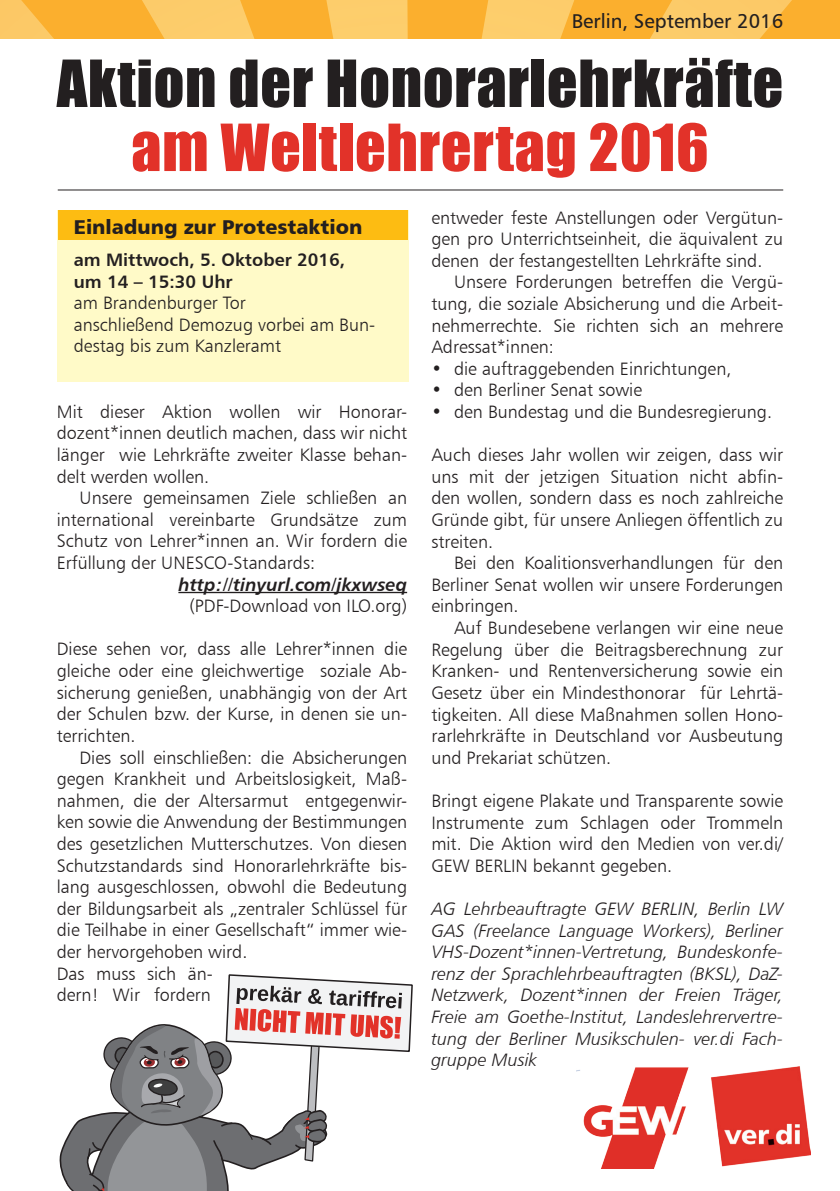
<style>
.page{position:relative;width:840px;height:1191px;background:#fff}
.page>*{position:absolute;margin:0;border:0;box-sizing:border-box;transform-origin:0 0}
.t1{font:60px "Impact";letter-spacing:.01em;color:#231f20}
.t2{font:60px "Impact";letter-spacing:.01em;color:#e23229}
.t3{font:20px "Humanist 777 BT Black B";color:#231f20}
.t4{font:20px "Humanist 777 BT Roman B";color:#231f20}
.t5{font:18px/21.6px "Humanist 777 BT Light B";color:#231f20;text-align:justify}
.t6{font:18px/21.6px "Humanist 777 BT Light Italic B";color:#231f20;text-align:justify}
.t7{font:18px/21.6px "Humanist 777 BT Bold B";color:#231f20}
.t8{font:18px "Humanist 777 BT Bold Italic B";color:#231f20}
</style>
<div class="page">
<hr style="left:178px;top:592px;width:229px;height:1px;background:#231f20">
<img style="left:576px;top:1066px;width:233px;height:102px">
<div style="left:57px;top:210px;width:351px;height:171px;background:#fffac8"></div>
<div style="left:58px;top:211px;width:349px;height:29px;background:#fdbc12"></div>
<svg style="left:60px;top:974px;width:352px;height:217px"></svg>
<svg style="left:0;top:0;width:839px;height:38px;background:#fbbc4b"></svg>
<hr style="left:58px;top:189px;width:724px;height:1px;background:#231f20">
<p class="t4" style="left:571px;top:9px;width:213px">Berlin, September 2016</p>
<h1 class="t1" style="left:57px;top:37px;width:727px">Aktion der Honorarlehrkräfte</h1>
<h1 class="t2" style="left:131px;top:101px;width:578px">am Weltlehrertag 2016</h1>
<p class="t3" style="left:74px;top:214px;width:290px">Einladung zur Protestaktion</p>
<p class="t7" style="left:74px;top:248px;width:273px">am Mittwoch, 5. Oktober 2016, um 14 – 15:30 Uhr</p>
<p class="t5" style="left:74px;top:292px;width:303px;text-align:left">am Brandenburger Tor<br>anschließend Demozug vorbei am Bun&shy;destag bis zum Kanzleramt</p>
<p class="t5" style="left:57px;top:400px;width:352px">Mit dieser Aktion wollen wir Honorar&shy;dozent*innen deutlich machen, dass wir nicht länger wie Lehrkräfte zweiter Klasse behan&shy;delt werden wollen.</p>
<p class="t5" style="left:57px;top:487px;width:352px;text-indent:23px">Unsere gemeinsamen Ziele schließen an international vereinbarte Grundsätze zum Schutz von Lehrer*innen an. Wir fordern die Erfüllung der UNESCO-Standards:</p>
<p class="t8" style="left:178px;top:573px;width:230px">http://tinyurl.com/jkxwseq</p>
<p class="t5" style="left:189px;top:595px;width:219px">(PDF-Download von ILO.org)</p>
<p class="t5" style="left:57px;top:638px;width:352px">Diese sehen vor, dass alle Lehrer*innen die gleiche oder eine gleichwertige soziale Ab&shy;sicherung genießen, unabhängig von der Art der Schulen bzw. der Kurse, in denen sie un&shy;terrichten.</p>
<p class="t5" style="left:57px;top:746px;width:352px;text-align:left;text-indent:23px">Dies soll einschließen: die Absicherungen gegen Krankheit und Arbeitslosigkeit, Maß&shy;nahmen, die der Altersarmut entgegenwir&shy;ken sowie die Anwendung der Bestimmungen des gesetzlichen Mutterschutzes. Von diesen Schutzstandards sind Honorarlehrkräfte bis&shy;lang ausgeschlossen, obwohl die Bedeutung der Bildungsarbeit als „zentraler Schlüssel für die Teilhabe in einer Gesellschaft“ immer wie&shy;der hervorgehoben wird.<br>Das muss sich än-<br>dern! Wir fordern</p>
<p class="t5" style="left:431px;top:206px;width:353px">entweder feste Anstellungen oder Vergütun&shy;gen pro Unterrichtseinheit, die äquivalent zu denen der festangestellten Lehrkräfte sind.</p>
<p class="t5" style="left:431px;top:271px;width:353px;text-indent:23px">Unsere Forderungen betreffen die Vergü&shy;tung, die soziale Absicherung und die Arbeit&shy;nehmerrechte. Sie richten sich an mehrere Adressat*innen:</p>
<p class="t5" style="left:431px;top:357px;width:301px">• die auftraggebenden Einrichtungen,</p>
<p class="t5" style="left:431px;top:379px;width:212px">• den Berliner Senat sowie</p>
<p class="t5" style="left:431px;top:401px;width:342px">• den Bundestag und die Bundesregierung.</p>
<p class="t5" style="left:431px;top:444px;width:353px">Auch dieses Jahr wollen wir zeigen, dass wir uns mit der jetzigen Situation nicht abfin&shy;den wollen, sondern dass es noch zahlreiche Gründe gibt, für unsere Anliegen öffentlich zu streiten.</p>
<p class="t5" style="left:431px;top:552px;width:353px;text-indent:23px">Bei den Koalitionsverhandlungen für den Berliner Senat wollen wir unsere Forderungen einbringen.</p>
<p class="t5" style="left:431px;top:617px;width:353px;text-indent:23px">Auf Bundesebene verlangen wir eine neue Regelung über die Beitragsberechnung zur Kranken- und Rentenversicherung sowie ein Gesetz über ein Mindesthonorar für Lehrtä&shy;tigkeiten. All diese Maßnahmen sollen Hono&shy;rarlehrkräfte in Deutschland vor Ausbeutung und Prekariat schützen.</p>
<p class="t5" style="left:431px;top:789px;width:353px">Bringt eigene Plakate und Transparente sowie Instrumente zum Schlagen oder Trommeln mit. Die Aktion wird den Medien von ver.di/ GEW BERLIN bekannt gegeben.</p>
<p class="t6" style="left:431px;top:897px;width:353px">AG Lehrbeauftragte GEW BERLIN, Berlin LW GAS (Freelance Language Workers), Berliner VHS-Dozent*innen-Vertretung, Bundeskonfe&shy;renz der Sprachlehrbeauftragten (BKSL), DaZ-Netzwerk, Dozent*innen der Freien Träger, Freie am Goethe-Institut, Landeslehrervertre&shy;tung der Berliner Musikschulen- ver.di Fach&shy;gruppe Musik</p>
</div>
